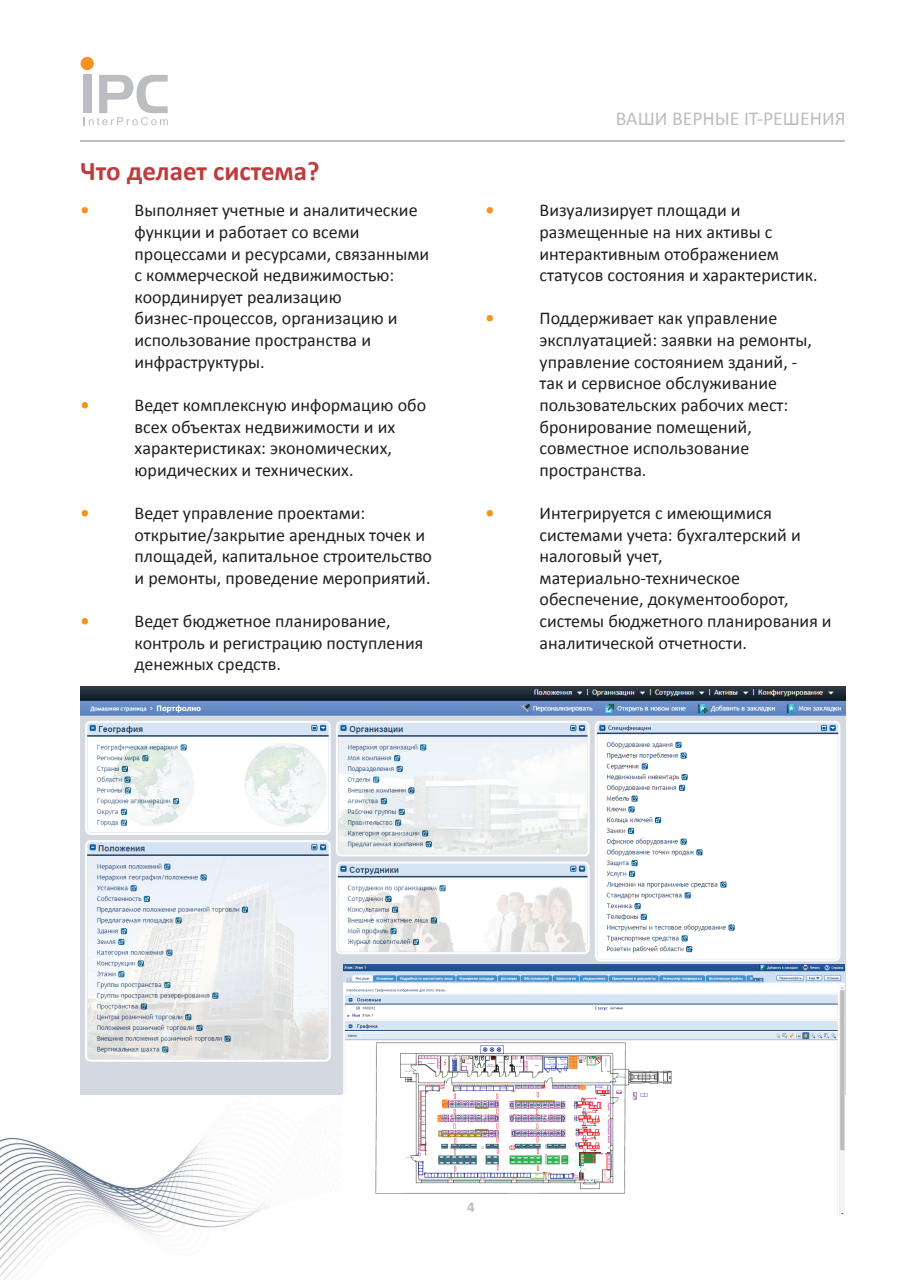
<style>
.page{position:relative;width:910px;height:1280px;background:#fff}
.page>*{position:absolute;margin:0;border:0;box-sizing:border-box;transform-origin:0 0}
.t1{font:700 27px "Calibri";color:#bf3b3d}
.t2{font:19.8px "Calibri";color:#bcbdc0}
.t3{font:18px/21.6px "Calibri";color:#231f20}
.t4{font:700 18px "Calibri";color:#f7931d}
.t5{font:700 15px "Calibri";color:#bcbdc0}
</style>
<div class="page">
<svg style="left:81px;top:57px;width:87px;height:68px"></svg>
<hr style="left:81px;top:140px;width:764px;height:1px;background:#bcbdc0">
<img style="left:0;top:1014px;width:342px;height:266px">
<img style="left:81px;top:687px;width:765px;height:407px">
<img style="left:343px;top:964px;width:501px;height:252px">
<hr style="left:342px;top:1094px;width:4px;height:123px;background:#fff">
<h1 class="t1" style="left:81px;top:154px;width:241px">Что делает система?</h1>
<p class="t4" style="left:81px;top:199px;width:10px">•</p>
<p class="t3" style="left:135px;top:200px;width:296px">Выполняет учетные и аналитические функции и работает со всеми процессами и ресурсами, связанными с коммерческой недвижимостью: координирует реализацию бизнес-процессов, организацию и использование пространства и инфраструктуры.</p>
<p class="t4" style="left:81px;top:393px;width:10px">•</p>
<p class="t3" style="left:135px;top:394px;width:293px">Ведет комплексную информацию обо всех объектах недвижимости и их характеристиках: экономических, юридических и технических.</p>
<p class="t4" style="left:81px;top:501px;width:10px">•</p>
<p class="t3" style="left:135px;top:502px;width:299px">Ведет управление проектами: открытие/закрытие арендных точек и площадей, капитальное строительство и ремонты, проведение мероприятий.</p>
<p class="t4" style="left:81px;top:609px;width:10px">•</p>
<p class="t3" style="left:135px;top:610px;width:290px">Ведет бюджетное планирование, контроль и регистрацию поступления денежных средств.</p>
<p class="t2" style="left:616px;top:106px;width:231px">ВАШИ ВЕРНЫЕ IT-РЕШЕНИЯ</p>
<p class="t4" style="left:486px;top:199px;width:10px">•</p>
<p class="t3" style="left:540px;top:200px;width:280px">Визуализирует площади и размещенные на них активы с интерактивным отображением статусов состояния и характеристик.</p>
<p class="t4" style="left:486px;top:307px;width:10px">•</p>
<p class="t3" style="left:540px;top:308px;width:274px">Поддерживает как управление эксплуатацией: заявки на ремонты, управление состоянием зданий, - так и сервисное обслуживание пользовательских рабочих мест: бронирование помещений, совместное использование пространства.</p>
<p class="t4" style="left:486px;top:501px;width:10px">•</p>
<p class="t3" style="left:540px;top:502px;width:294px">Интегрируется с имеющимися системами учета: бухгалтерский и налоговый учет, материально-техническое обеспечение, документооборот, системы бюджетного планирования и аналитической отчетности.</p>
<p class="t5" style="left:467px;top:1198px;width:9px">4</p>
</div>
